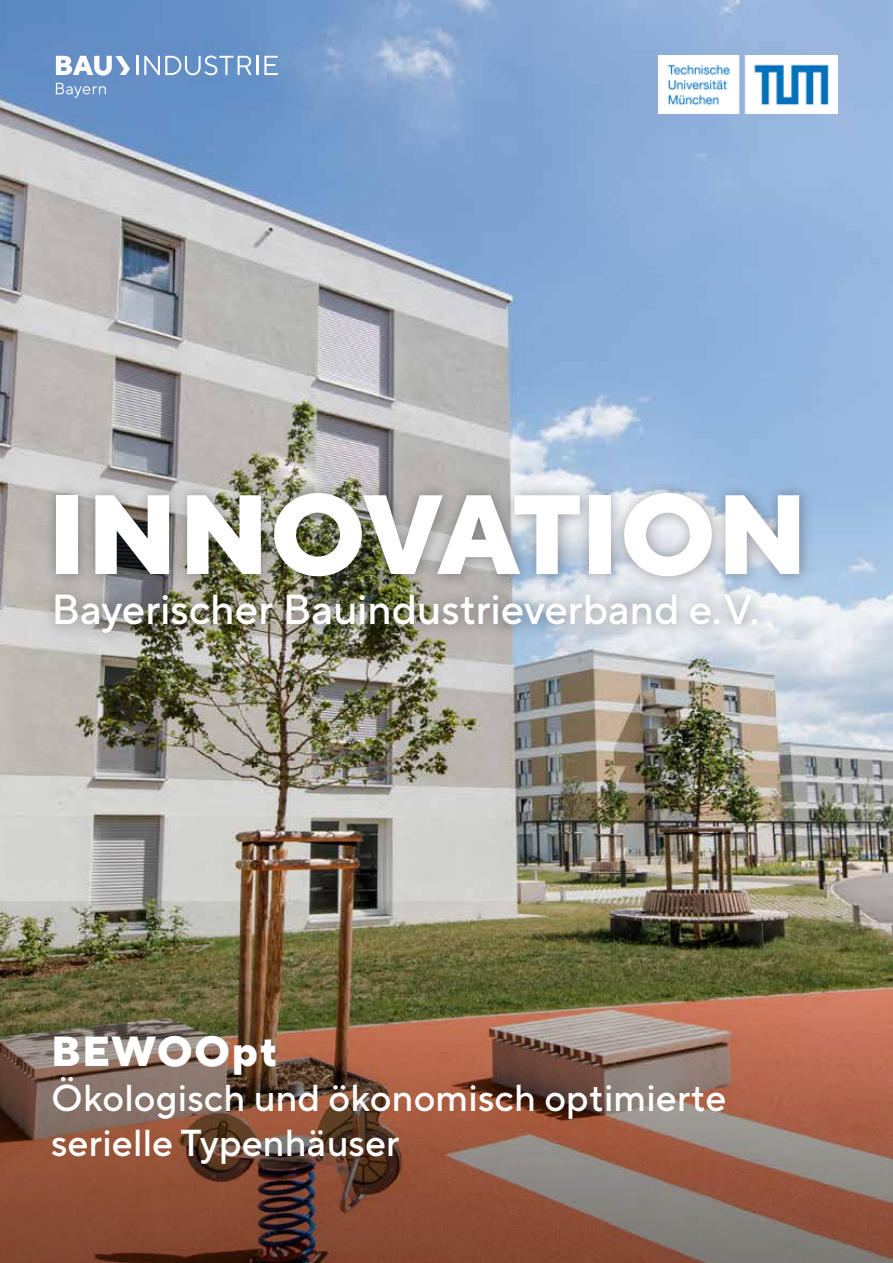
<style>
.page{position:relative;width:893px;height:1263px;background:#fff}
.page>*{position:absolute;margin:0;border:0;box-sizing:border-box;transform-origin:0 0}
.t1{font:800 112.5px "TT Norms Pro";color:#fff}
.t2{font:500 42px "TT Norms Pro";letter-spacing:-.005em;color:#fff}
.t3{font:800 42px "TT Norms Pro";letter-spacing:.035em;color:#fff}
.t4{font:500 37.5px/45px "TT Norms Pro";letter-spacing:.005em;color:#fff}
</style>
<div class="page">
<img style="left:0;top:0;width:893px;height:901px">
<img style="left:0;top:901px;width:893px;height:362px">
<div style="left:42px;top:480px;width:772px;height:168px;background:#000;opacity:.35"></div>
<svg style="left:137px;top:56px;width:121px;height:19px"></svg>
<svg style="left:264px;top:56px;width:14px;height:19px"></svg>
<svg style="left:56px;top:83px;width:50px;height:15px"></svg>
<svg style="left:56px;top:56px;width:74px;height:20px"></svg>
<img style="left:659px;top:55px;width:179px;height:58px">
<h1 class="t1" style="left:47px;top:460px;width:762px">INNOVATION</h1>
<p class="t2" style="left:51px;top:582px;width:709px">Bayerischer Bauindustrieverband e.V.</p>
<p class="t3" style="left:51px;top:1024px;width:228px">BEWOOpt</p>
<p class="t4" style="left:51px;top:1074px;width:677px">Ökologisch und ökonomisch optimierte serielle Typenhäuser</p>
</div>
